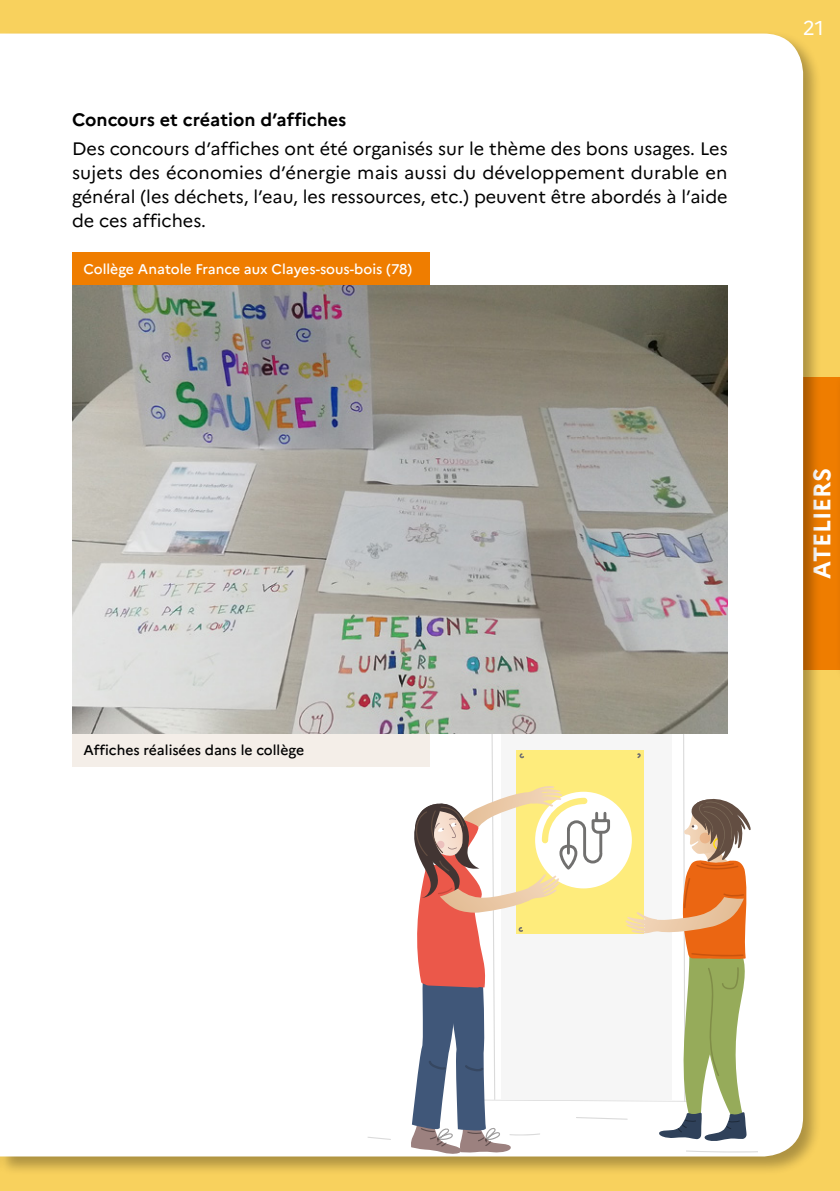
<style>
.page{position:relative;width:840px;height:1191px;background:#fff}
.page>*{position:absolute;margin:0;border:0;box-sizing:border-box;transform-origin:0 0}
.Titre_encart_grd{font:700 24px "Marianne";color:#fff}
.t1{font:20px "Marianne";color:#fff}
.texte_courant{font:18px/24px "Marianne";color:#000;text-align:justify}
.titre_3{font:700 18px "Marianne";color:#000}
.nom_college{font:500 14px "Marianne";color:#fff}
.legende_ok{font:500 14px "Marianne";color:#000}
</style>
<div class="page">
<div style="left:0;top:0;width:839px;height:1191px;background:#f8d15d"></div>
<div style="left:802px;top:377px;width:37px;height:292px;background:#ef7d00"></div>
<div style="left:0;top:31px;width:821px;height:1144px;background:#000;opacity:.3"></div>
<div style="left:0;top:34px;width:802px;height:1122px;background:#fff"></div>
<svg style="left:367px;top:1136px;width:24px;height:4px"></svg>
<svg style="left:409px;top:685px;width:348px;height:468px;background:#e0d3c0"></svg>
<div style="left:72px;top:252px;width:357px;height:33px;background:#ef7d00"></div>
<div style="left:72px;top:733px;width:357px;height:33px;background:#f4eee8"></div>
<img style="left:72px;top:285px;width:655px;height:448px">
<div style="left:833px;top:369px;width:6px;height:315px;background:#000;opacity:.2"></div>
<p class="titre_3" style="left:72px;top:108px;width:276px">Concours et création d’affiches</p>
<p class="texte_courant" style="left:72px;top:137px;width:656px">Des concours d’affiches ont été organisés sur le thème des bons usages. Les sujets des économies d’énergie mais aussi du développement durable en général (les déchets, l’eau, les ressources, etc.) peuvent être abordés à l’aide de ces affiches.</p>
<p class="nom_college" style="left:83px;top:260px;width:330px">Collège Anatole France aux Clayes-sous-bois (78)</p>
<p class="legende_ok" style="left:83px;top:741px;width:222px">Affiches réalisées dans le collège</p>
<p class="t1" style="left:802px;top:16px;width:23px">21</p>
<p class="Titre_encart_grd" style="left:806px;top:578px;width:112px;rotate:-90deg">ATELIERS</p>
</div>
